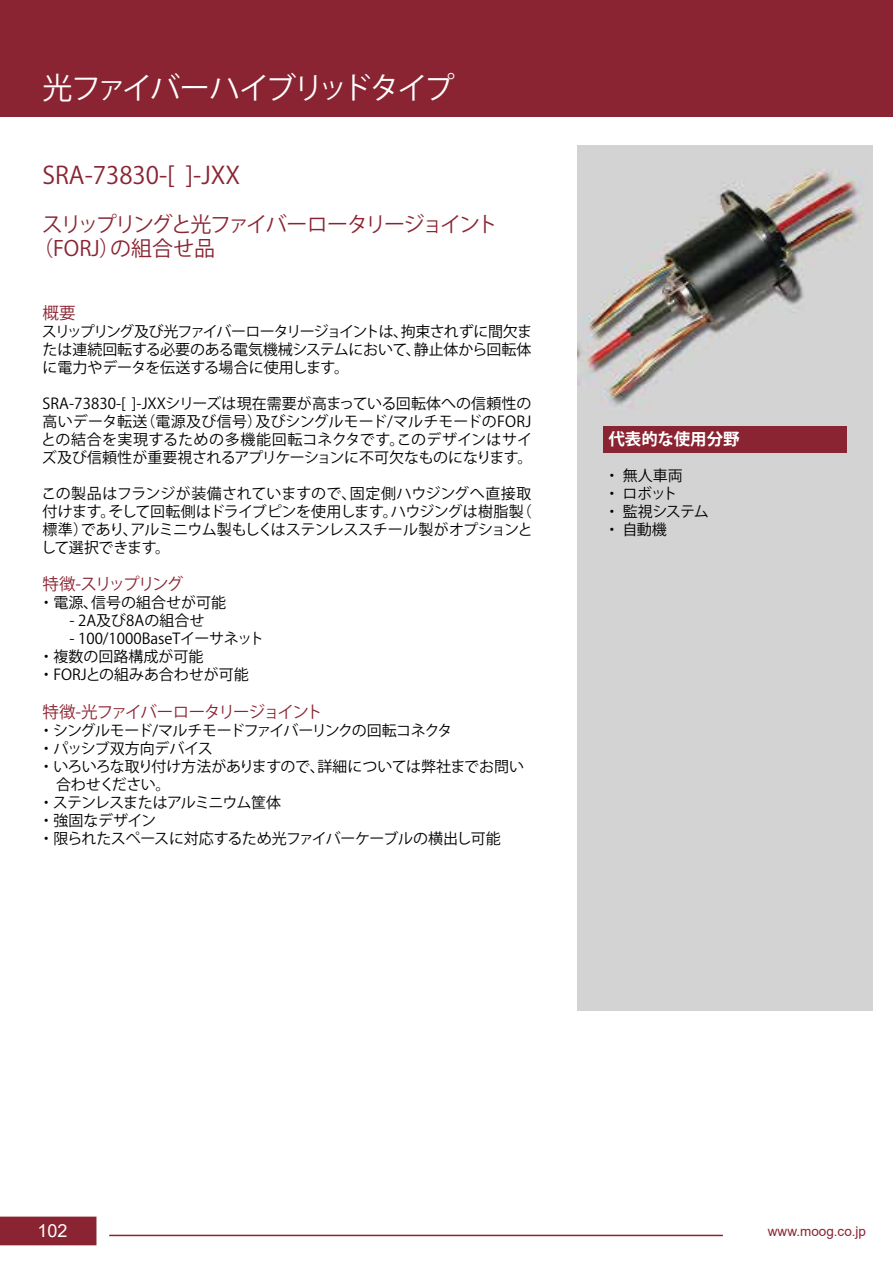
<style>
.page{position:relative;width:893px;height:1263px;background:#fff}
.page>*{position:absolute;margin:0;border:0;box-sizing:border-box;transform-origin:0 0}
.t1{font:30px "Koz Go Pr 6 N";letter-spacing:-.085em;color:#fff}
.t2{font:24px "Koz Go Pr 6 N";color:#8a2432}
.t3{font:21px/24px "Koz Go Pr 6 N";letter-spacing:-.08em;color:#8a2432}
.t4{font:18px "Arial";color:#fff}
.t5{font:16.5px "Koz Go Pr 6 N";letter-spacing:-.1em;color:#8a2432}
.t6{font:700 16.5px "Koz Go Pr 6 N";color:#fff}
.t7{font:15px/18px "Koz Go Pr 6 N";letter-spacing:-.015em;color:#000;text-align:justify}
.t8{font:15px "Koz Go Pr 6 N";letter-spacing:-.07em;color:#000}
.t9{font:15px "Koz Go Pr 6 N";letter-spacing:-.06em;color:#000}
.t10{font:15px "Koz Go Pr 6 N";letter-spacing:-.04em;color:#000}
.t11{font:13.5px "Arial";color:#8a2432}
</style>
<div class="page">
<div style="left:0;top:0;width:893px;height:117px;background:#8a2432"></div>
<div style="left:0;top:1216px;width:96px;height:29px;background:#8a2432"></div>
<hr style="left:109px;top:1235px;width:614px;height:1px;background:#8a2432">
<img style="left:577px;top:146px;width:296px;height:864px">
<div style="left:604px;top:425px;width:243px;height:27px;background:#8a2432"></div>
<h1 class="t1" style="left:43px;top:71px;width:413px">光ファイバーハイブリッドタイプ</h1>
<h2 class="t2" style="left:43px;top:162px;width:199px">SRA-73830-[ ]-JXX</h2>
<h3 class="t3" style="left:32px;top:213px;width:467px;text-indent:9px">スリップリングと光ファイバーロータリージョイント（FORJ）の組合せ品</h3>
<p class="t5" style="left:43px;top:304px;width:34px">概要</p>
<p class="t7" style="left:42px;top:323px;width:492px">スリップリング及び光ファイバーロータリージョイントは、拘束されずに間欠または連続回転する必要のある電気機械システムにおいて、静止体から回転体に電力やデータを伝送する場合に使用します。</p>
<p class="t7" style="left:41px;top:395px;width:493px">SRA-73830-[ ]-JXXシリーズは現在需要が高まっている回転体への信頼性の高いデータ転送（電源及び信号）及びシングルモード/マルチモードのFORJとの結合を実現するための多機能回転コネクタです。このデザインはサイズ及び信頼性が重要視されるアプリケーションに不可欠なものになります。</p>
<p class="t7" style="left:41px;top:485px;width:493px">この製品はフランジが装備されていますので、固定側ハウジングへ直接取付けます。そして回転側はドライブピンを使用します。ハウジングは樹脂製（標準）であり、アルミニウム製もしくはステンレススチール製がオプションとして選択できます。</p>
<p class="t5" style="left:43px;top:575px;width:142px">特徴-スリップリング</p>
<p class="t7" style="left:39px;top:594px;width:189px">・ 電源、信号の組合せが可能</p>
<p class="t7" style="left:70px;top:612px;width:136px">- 2A及び8Aの組合せ</p>
<p class="t7" style="left:39px;top:630px;width:227px;text-align:left;text-indent:31px">- 100/1000BaseTイーサネット・ 複数の回路構成が可能<br>・ FORJとの組みあ合わせが可能</p>
<p class="t5" style="left:43px;top:703px;width:282px">特徴-光ファイバーロータリージョイント</p>
<p class="t8" style="left:39px;top:722px;width:415px">・ シングルモード/マルチモードファイバーリンクの回転コネクタ</p>
<p class="t7" style="left:39px;top:740px;width:175px">・ パッシブ双方向デバイス</p>
<p class="t7" style="left:39px;top:758px;width:487px">・ いろいろな取り付け方法がありますので、詳細については弊社までお問い</p>
<p class="t10" style="left:56px;top:776px;width:116px">合わせください。</p>
<p class="t9" style="left:39px;top:794px;width:244px">・ ステンレスまたはアルミニウム筐体</p>
<p class="t7" style="left:39px;top:812px;width:119px">・ 強固なデザイン</p>
<p class="t7" style="left:39px;top:830px;width:464px">・ 限られたスペースに対応するため光ファイバーケーブルの横出し可能</p>
<p class="t6" style="left:608px;top:429px;width:133px">代表的な使用分野</p>
<p class="t7" style="left:605px;top:467px;width:106px;text-align:left">・ 無人車両<br>・ ロボット<br>・ 監視システム・ 自動機</p>
<p class="t4" style="left:37px;top:1218px;width:32px">102</p>
<p class="t11" style="left:768px;top:1222px;width:100px">www.moog.co.jp</p>
</div>
